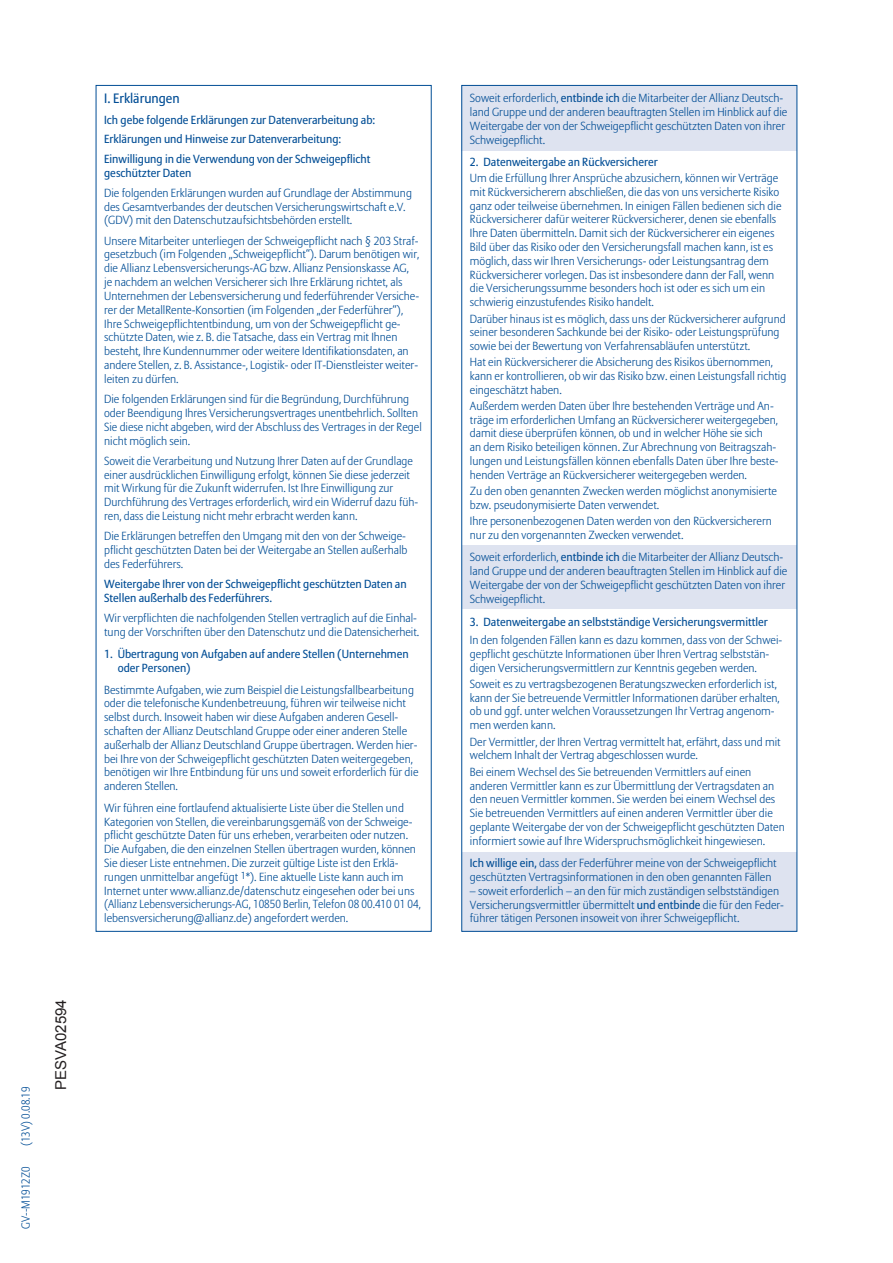
<style>
.page{position:relative;width:893px;height:1263px;background:#fff}
.page>*{position:absolute;margin:0;border:0;box-sizing:border-box;transform-origin:0 0}
.t1{font:15px "Arial";color:#231f20}
.t2{font:13.5px "Allianz Sans";color:#014d95}
.t3{font:300 11.7px/13.8px "Allianz Sans";color:#014d95}
.t4{font:11.7px/19.8px "Allianz Sans";color:#014d95}
.t5{font:300 11.7px "Allianz Sans";color:#014d95;scale:.95 1}
.s1{font-size:10.2px}
.s2{font-weight:400}
</style>
<div class="page">
<div style="left:461px;top:85px;width:336px;height:66px;background:#dee3f0"></div>
<div style="left:462px;top:852px;width:334px;height:79px;background:#dee3f0"></div>
<div style="left:462px;top:546px;width:334px;height:63px;background:#dee3f0"></div>
<p class="t5" style="left:19px;top:1146px;width:64px;rotate:-90deg">(13V) 0.08.19</p>
<p class="t5" style="left:19px;top:1229px;width:67px;rotate:-90deg">GV--M1912Z0</p>
<p class="t1" style="left:53px;top:1090px;width:92px;rotate:-90deg">PESVA02594</p>
<p class="t2" style="left:104px;top:91px;width:77px">I. Erklärungen</p>
<p class="t4" style="left:104px;top:110px;width:273px">Ich gebe folgende Erklärungen zur Datenverarbeitung ab:<br>Erklärungen und Hinweise zur Datenverarbeitung:<br>Einwilligung in die Verwendung von der Schweigepflicht</p>
<p class="t4" style="left:104px;top:164px;width:89px">geschützter Daten</p>
<p class="t3" style="left:104px;top:186px;width:309px">Die folgenden Erklärungen wurden auf Grundlage der Abstimmung des Gesamtverbandes der deutschen Versicherungswirtschaft e.V. (GDV) mit den Datenschutzaufsichtsbehörden erstellt.</p>
<p class="t3" style="left:104px;top:234px;width:317px">Unsere Mitarbeiter unterliegen der Schweigepflicht nach § 203 Straf&shy;gesetzbuch (im Folgenden „Schweigepflicht“). Darum benötigen wir, die Allianz Lebensversicherungs-AG bzw. Allianz Pensionskasse AG, je nachdem an welchen Versicherer sich Ihre Erklärung richtet, als Unternehmen der Lebensversicherung und federführender Versiche&shy;rer der MetallRente-Konsortien (im Folgenden „der Federführer“), Ihre Schweigepflichtentbindung, um von der Schweigepflicht ge&shy;schützte Daten, wie z. B. die Tatsache, dass ein Vertrag mit Ihnen besteht, Ihre Kundennummer oder weitere Identifikationsdaten, an andere Stellen, z. B. Assistance-, Logistik- oder IT-Dienstleister weiter&shy;leiten zu dürfen.</p>
<p class="t3" style="left:104px;top:393px;width:319px">Die folgenden Erklärungen sind für die Begründung, Durchführung oder Beendigung Ihres Versicherungsvertrages unentbehrlich. Sollten Sie diese nicht abgeben, wird der Abschluss des Vertrages in der Regel nicht möglich sein.</p>
<p class="t3" style="left:104px;top:454px;width:316px">Soweit die Verarbeitung und Nutzung Ihrer Daten auf der Grundlage einer ausdrücklichen Einwilligung erfolgt, können Sie diese jederzeit mit Wirkung für die Zukunft widerrufen. Ist Ihre Einwilligung zur Durchführung des Vertrages erforderlich, wird ein Widerruf dazu füh&shy;ren, dass die Leistung nicht mehr erbracht werden kann.</p>
<p class="t3" style="left:104px;top:530px;width:305px">Die Erklärungen betreffen den Umgang mit den von der Schweige&shy;pflicht geschützten Daten bei der Weitergabe an Stellen außerhalb des Federführers.</p>
<p class="t4" style="left:104px;top:578px;width:304px;line-height:13.8px">Weitergabe Ihrer von der Schweigepflicht geschützten Daten an<br>Stellen außerhalb des Federführers.</p>
<p class="t3" style="left:104px;top:612px;width:317px">Wir verpflichten die nachfolgenden Stellen vertraglich auf die Einhal&shy;tung der Vorschriften über den Datenschutz und die Datensicherheit.</p>
<p class="t4" style="left:118px;top:648px;width:292px;line-height:13.8px;text-indent:-14px">1. Übertragung von Aufgaben auf andere Stellen (Unternehmen oder Personen)</p>
<p class="t3" style="left:104px;top:683px;width:316px">Bestimmte Aufgaben, wie zum Beispiel die Leistungsfallbearbeitung oder die telefonische Kundenbetreuung, führen wir teilweise nicht selbst durch. Insoweit haben wir diese Aufgaben anderen Gesell&shy;schaften der Allianz Deutschland Gruppe oder einer anderen Stelle außerhalb der Allianz Deutschland Gruppe übertragen. Werden hier&shy;bei Ihre von der Schweigepflicht geschützten Daten weitergegeben, benötigen wir Ihre Entbindung für uns und soweit erforderlich für die anderen Stellen.</p>
<p class="t3" style="left:104px;top:801px;width:318px">Wir führen eine fortlaufend aktualisierte Liste über die Stellen und Kategorien von Stellen, die vereinbarungsgemäß von der Schweige&shy;pflicht geschützte Daten für uns erheben, verarbeiten oder nutzen.<br>Die Aufgaben, die den einzelnen Stellen übertragen wurden, können Sie dieser Liste entnehmen. Die zurzeit gültige Liste ist den Erklä&shy;rungen unmittelbar angefügt <span class="s1">1</span>*). Eine aktuelle Liste kann auch im Internet unter www.allianz.de/datenschutz eingesehen oder bei uns (Allianz Lebensversicherungs-AG, 10850 Berlin, Telefon 08 00.410 01 04, lebensversicherung@allianz.de) angefordert werden.</p>
<p class="t3" style="left:470px;top:92px;width:319px">Soweit erforderlich, <span class="s2">entbinde ich</span> die Mitarbeiter der Allianz Deutsch&shy;land Gruppe und der anderen beauftragten Stellen im Hinblick auf die Weitergabe der von der Schweigepflicht geschützten Daten von ihrer Schweigepflicht.</p>
<p class="t4" style="left:470px;top:152px;width:189px">2. Datenweitergabe an Rückversicherer</p>
<p class="t3" style="left:470px;top:171px;width:313px">Um die Erfüllung Ihrer Ansprüche abzusichern, können wir Verträge mit Rückversicherern abschließen, die das von uns versicherte Risiko ganz oder teilweise übernehmen. In einigen Fällen bedienen sich die Rückversicherer dafür weiterer Rückversicherer, denen sie ebenfalls Ihre Daten übermitteln. Damit sich der Rückversicherer ein eigenes Bild über das Risiko oder den Versicherungsfall machen kann, ist es möglich, dass wir Ihren Versicherungs- oder Leistungsantrag dem Rückversicherer vorlegen. Das ist insbesondere dann der Fall, wenn die Versicherungssumme besonders hoch ist oder es sich um ein schwierig einzustufendes Risiko handelt.</p>
<p class="t3" style="left:470px;top:312px;width:317px">Darüber hinaus ist es möglich, dass uns der Rückversicherer aufgrund seiner besonderen Sachkunde bei der Risiko- oder Leistungsprüfung sowie bei der Bewertung von Verfahrensabläufen unterstützt.</p>
<p class="t3" style="left:470px;top:356px;width:318px">Hat ein Rückversicherer die Absicherung des Risikos übernommen, kann er kontrollieren, ob wir das Risiko bzw. einen Leistungsfall richtig eingeschätzt haben.</p>
<p class="t3" style="left:470px;top:399px;width:310px">Außerdem werden Daten über Ihre bestehenden Verträge und An&shy;träge im erforderlichen Umfang an Rückversicherer weitergegeben, damit diese überprüfen können, ob und in welcher Höhe sie sich<br>an dem Risiko beteiligen können. Zur Abrechnung von Beitragszah&shy;lungen und Leistungsfällen können ebenfalls Daten über Ihre beste&shy;henden Verträge an Rückversicherer weitergegeben werden.</p>
<p class="t3" style="left:470px;top:485px;width:309px">Zu den oben genannten Zwecken werden möglichst anonymisierte bzw. pseudonymisierte Daten verwendet.</p>
<p class="t3" style="left:470px;top:515px;width:303px">Ihre personenbezogenen Daten werden von den Rückversicherern nur zu den vorgenannten Zwecken verwendet.</p>
<p class="t3" style="left:470px;top:551px;width:319px">Soweit erforderlich, <span class="s2">entbinde ich</span> die Mitarbeiter der Allianz Deutsch&shy;land Gruppe und der anderen beauftragten Stellen im Hinblick auf die Weitergabe der von der Schweigepflicht geschützten Daten von ihrer Schweigepflicht.</p>
<p class="t4" style="left:470px;top:613px;width:299px">3. Datenweitergabe an selbstständige Versicherungsvermittler</p>
<p class="t3" style="left:470px;top:634px;width:314px">In den folgenden Fällen kann es dazu kommen, dass von der Schwei&shy;gepflicht geschützte Informationen über Ihren Vertrag selbststän&shy;digen Versicherungsvermittlern zur Kenntnis gegeben werden.</p>
<p class="t3" style="left:470px;top:677px;width:311px">Soweit es zu vertragsbezogenen Beratungszwecken erforderlich ist, kann der Sie betreuende Vermittler Informationen darüber erhalten, ob und ggf. unter welchen Voraussetzungen Ihr Vertrag angenom&shy;men werden kann.</p>
<p class="t3" style="left:470px;top:735px;width:312px">Der Vermittler, der Ihren Vertrag vermittelt hat, erfährt, dass und mit welchem Inhalt der Vertrag abgeschlossen wurde.</p>
<p class="t3" style="left:470px;top:765px;width:316px">Bei einem Wechsel des Sie betreuenden Vermittlers auf einen anderen Vermittler kann es zur Übermittlung der Vertragsdaten an den neuen Vermittler kommen. Sie werden bei einem Wechsel des Sie betreuenden Vermittlers auf einen anderen Vermittler über die geplante Weitergabe der von der Schweigepflicht geschützten Daten informiert sowie auf Ihre Widerspruchsmöglichkeit hingewiesen.</p>
<p class="t3" style="left:470px;top:857px;width:308px"><span class="s2">Ich willige ein,</span> dass der Federführer meine von der Schweigepflicht geschützten Vertragsinformationen in den oben genannten Fällen</p>
<p class="t3" style="left:470px;top:884px;width:316px">– soweit erforderlich – an den für mich zuständigen selbstständigen<br>Versicherungsvermittler übermittelt <span class="s2">und entbinde</span> die für den Feder&shy;führer tätigen Personen insoweit von ihrer Schweigepflicht.</p>
</div>
